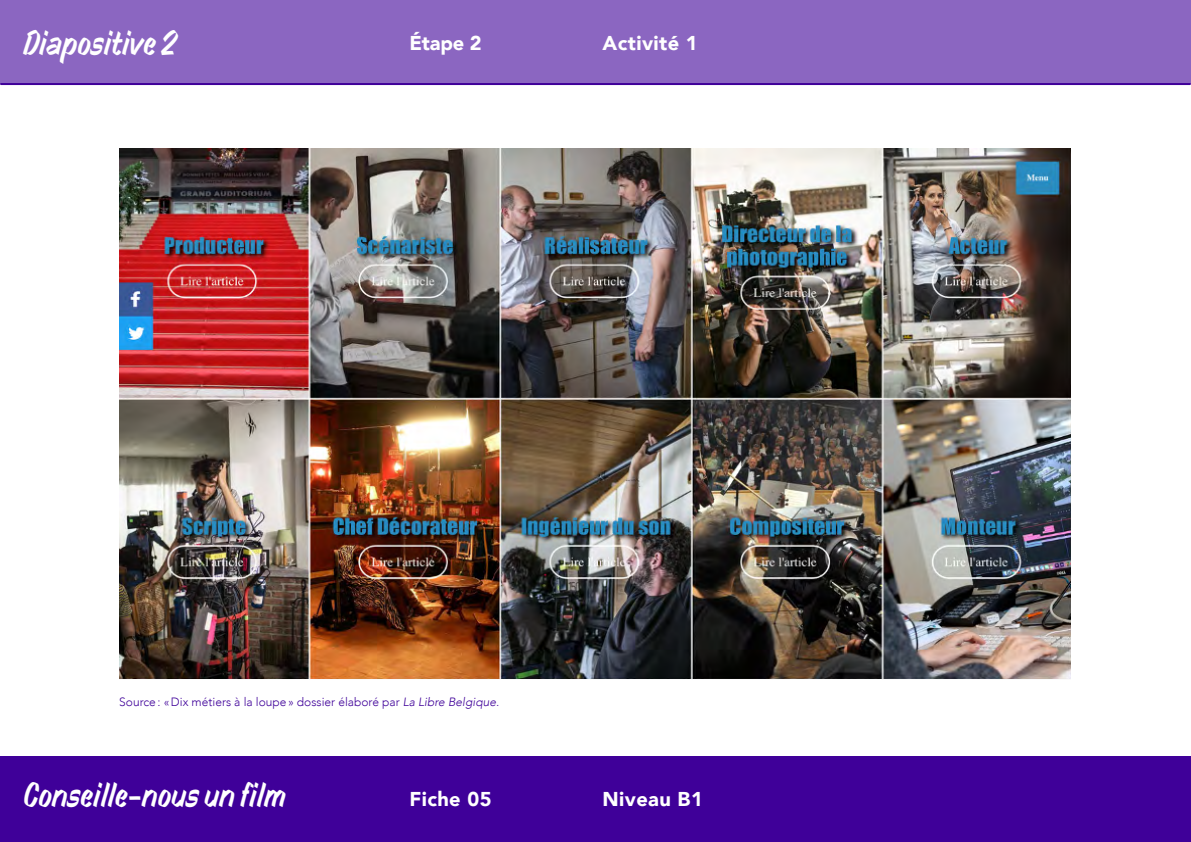
<style>
.page{position:relative;width:1191px;height:842px;background:#fff}
.page>*{position:absolute;margin:0;border:0;box-sizing:border-box;transform-origin:0 0}
.t1{font:30px "Jaakko";letter-spacing:-.01em;color:#fff}
.t2{font:900 20px "Avenir";letter-spacing:.02em;color:#fff}
.t3{font:300 12px "Avenir";color:#3f0099}
.s1{font-style:italic}
</style>
<div class="page">
<div style="left:0;top:757px;width:1191px;height:85px;background:#3f0099"></div>
<hr style="left:1px;top:83px;width:1189px;height:2px;background:#3f0099">
<div style="left:0;top:0;width:1191px;height:83px;background:#8b66c1"></div>
<img style="left:119px;top:148px;width:952px;height:531px">
<h1 class="t1" style="left:23px;top:22px;width:155px">Diapositive 2</h1>
<h2 class="t2" style="left:409px;top:26px;width:74px">Étape 2</h2>
<h2 class="t2" style="left:602px;top:26px;width:97px">Activité 1</h2>
<p class="t3" style="left:119px;top:695px;width:381px">Source: «Dix métiers à la loupe» dossier élaboré par <span class="s1">La Libre Belgique.</span></p>
<h1 class="t1" style="left:23px;top:773px;width:264px">Conseille-nous un film</h1>
<h2 class="t2" style="left:409px;top:782px;width:84px">Fiche 05</h2>
<h2 class="t2" style="left:602px;top:782px;width:102px">Niveau B1</h2>
</div>
